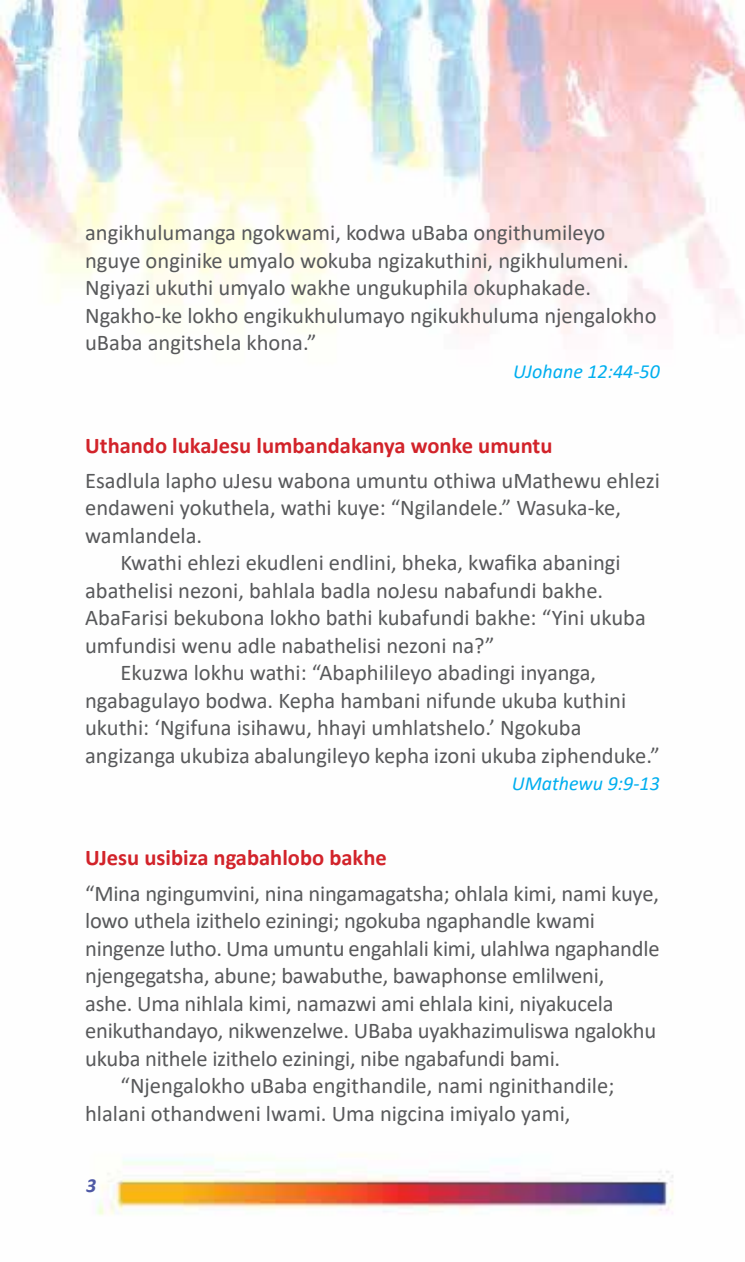
<style>
.page{position:relative;width:745px;height:1262px;background:#fff}
.page>*{position:absolute;margin:0;border:0;box-sizing:border-box;transform-origin:0 0}
.t1{font:22.5px/27.5px "Calibri";color:#58595b}
.t2{font:700 22.5px "Calibri";color:#d2232a}
.t3{font:italic 20px "Calibri";color:#00aeef}
.t4{font:italic 700 20px "Calibri";color:#4e59a5}
</style>
<div class="page">
<img style="left:0;top:0;width:744px;height:1216px">
<p class="t1" style="left:85px;top:218px;width:572px">angikhulumanga ngokwami, kodwa uBaba ongithumileyo nguye onginike umyalo wokuba ngizakuthini, ngikhulumeni.<br>Ngiyazi ukuthi umyalo wakhe ungukuphila okuphakade.<br>Ngakho-ke lokho engikukhulumayo ngikukhuluma njengalokho uBaba angitshela khona.”</p>
<p class="t3" style="left:513px;top:357px;width:148px">UJohane 12:44-50</p>
<p class="t2" style="left:85px;top:429px;width:468px">Uthando lukaJesu lumbandakanya wonke umuntu</p>
<p class="t1" style="left:85px;top:466px;width:576px">Esadlula lapho uJesu wabona umuntu othiwa uMathewu ehlezi</p>
<p class="t1" style="left:85px;top:493px;width:537px">endaweni yokuthela, wathi kuye: “Ngilandele.” Wasuka-ke,</p>
<p class="t1" style="left:85px;top:521px;width:118px">wamlandela.</p>
<p class="t1" style="left:120px;top:548px;width:501px">Kwathi ehlezi ekudleni endlini, bheka, kwafika abaningi</p>
<p class="t1" style="left:85px;top:576px;width:519px">abathelisi nezoni, bahlala badla noJesu nabafundi bakhe.</p>
<p class="t1" style="left:85px;top:603px;width:562px">AbaFarisi bekubona lokho bathi kubafundi bakhe: “Yini ukuba</p>
<p class="t1" style="left:85px;top:631px;width:410px">umfundisi wenu adle nabathelisi nezoni na?”</p>
<p class="t1" style="left:120px;top:658px;width:477px">Ekuzwa lokhu wathi: “Abaphilileyo abadingi inyanga,</p>
<p class="t1" style="left:85px;top:686px;width:542px">ngabagulayo bodwa. Kepha hambani nifunde ukuba kuthini</p>
<p class="t1" style="left:85px;top:713px;width:497px">ukuthi: ‘Ngifuna isihawu, hhayi umhlatshelo.’ Ngokuba</p>
<p class="t1" style="left:85px;top:741px;width:576px">angizanga ukubiza abalungileyo kepha izoni ukuba ziphenduke.”</p>
<p class="t3" style="left:511px;top:770px;width:149px">UMathewu 9:9-13</p>
<p class="t2" style="left:85px;top:842px;width:303px">UJesu usibiza ngabahlobo bakhe</p>
<p class="t1" style="left:85px;top:878px;width:575px">“Mina ngingumvini, nina ningamagatsha; ohlala kimi, nami kuye,</p>
<p class="t1" style="left:85px;top:906px;width:511px">lowo uthela izithelo eziningi; ngokuba ngaphandle kwami</p>
<p class="t1" style="left:85px;top:933px;width:575px">ningenze lutho. Uma umuntu engahlali kimi, ulahlwa ngaphandle</p>
<p class="t1" style="left:85px;top:961px;width:520px">njengegatsha, abune; bawabuthe, bawaphonse emlilweni,</p>
<p class="t1" style="left:85px;top:988px;width:529px">ashe. Uma nihlala kimi, namazwi ami ehlala kini, niyakucela</p>
<p class="t1" style="left:85px;top:1016px;width:572px">enikuthandayo, nikwenzelwe. UBaba uyakhazimuliswa ngalokhu</p>
<p class="t1" style="left:85px;top:1043px;width:476px">ukuba nithele izithelo eziningi, nibe ngabafundi bami.</p>
<p class="t1" style="left:120px;top:1071px;width:495px">“Njengalokho uBaba engithandile, nami nginithandile;</p>
<p class="t1" style="left:85px;top:1098px;width:486px">hlalani othandweni lwami. Uma nigcina imiyalo yami,</p>
<p class="t4" style="left:86px;top:1171px;width:12px">3</p>
</div>
